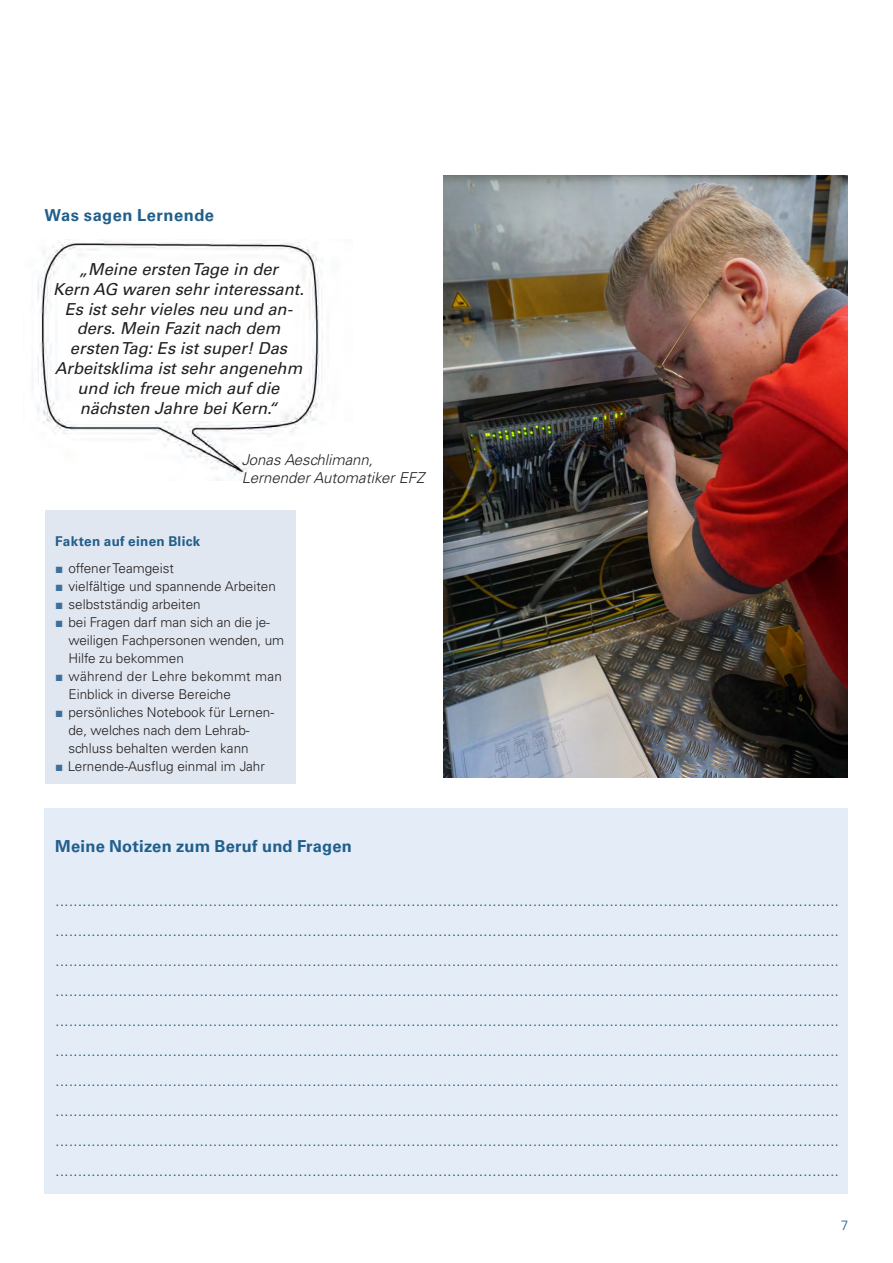
<style>
.page{position:relative;width:893px;height:1263px;background:#fff}
.page>*{position:absolute;margin:0;border:0;box-sizing:border-box;transform-origin:0 0}
.t1{font:300 16.5px/30px "Univers LT Std";color:#205e8b;text-align:justify}
.t2{font:italic 16.5px/19.8px "Univers LT Std";color:#231f20;text-align:center}
.t3{font:700 16.5px "Univers LT Std";letter-spacing:.015em;color:#205e8b}
.t4{font:italic 300 15px/18px "Univers LT Std";color:#231f20}
.t5{font:300 13.5px/18px "Univers LT Std";color:#231f20}
.t6{font:700 13.5px "Univers LT Std";letter-spacing:.02em;color:#205e8b}
.t7{font:300 13.5px "Univers LT Std";color:#205e8b}
.s1{font-family:"Arial";font-weight:400;color:#3f6f99}
</style>
<div class="page">
<div style="left:45px;top:808px;width:803px;height:385px;background:#e4ecf7"></div>
<img style="left:443px;top:176px;width:404px;height:602px">
<img style="left:32px;top:239px;width:291px;height:242px">
<div style="left:45px;top:510px;width:251px;height:273px;background:#e1e7f0"></div>
<p class="t3" style="left:45px;top:206px;width:171px">Was sagen Lernende</p>
<p class="t2" style="left:53px;top:259px;width:252px">„Meine ersten Tage in der<br>Kern AG waren sehr interessant.<br>Es ist sehr vieles neu und an&shy;ders. Mein Fazit nach dem ersten Tag: Es ist super! Das<br>Arbeitsklima ist sehr angenehm und ich freue mich auf die nächsten Jahre bei Kern.“</p>
<p class="t4" style="left:242px;top:451px;width:184px">Jonas Aeschlimann,<br>Lernender Automatiker EFZ</p>
<p class="t6" style="left:55px;top:533px;width:147px">Fakten auf einen Blick</p>
<p class="t5" style="left:55px;top:559px;width:120px"><span class="s1">■</span> offener Teamgeist</p>
<p class="t5" style="left:55px;top:577px;width:222px"><span class="s1">■</span> vielfältige und spannende Arbeiten</p>
<p class="t5" style="left:55px;top:595px;width:147px"><span class="s1">■</span> selbstständig arbeiten</p>
<p class="t5" style="left:68px;top:613px;width:217px;text-indent:-13px"><span class="s1">■</span> bei Fragen darf man sich an die je&shy;weiligen Fachpersonen wenden, um<br>Hilfe zu bekommen</p>
<p class="t5" style="left:68px;top:667px;width:215px;text-indent:-13px"><span class="s1">■</span> während der Lehre bekommt man<br>Einblick in diverse Bereiche</p>
<p class="t5" style="left:68px;top:703px;width:207px;text-indent:-13px"><span class="s1">■</span> persönliches Notebook für Lernen&shy;de, welches nach dem Lehrab&shy;schluss behalten werden kann</p>
<p class="t5" style="left:55px;top:757px;width:211px"><span class="s1">■</span> Lernende-Ausflug einmal im Jahr</p>
<p class="t3" style="left:55px;top:836px;width:298px">Meine Notizen zum Beruf und Fragen</p>
<p class="t1" style="left:55px;top:885px;width:785px">.............................................................................................................................................................................. .............................................................................................................................................................................. .............................................................................................................................................................................. .............................................................................................................................................................................. .............................................................................................................................................................................. .............................................................................................................................................................................. .............................................................................................................................................................................. .............................................................................................................................................................................. .............................................................................................................................................................................. ..............................................................................................................................................................................</p>
<p class="t7" style="left:841px;top:1217px;width:9px">7</p>
</div>
